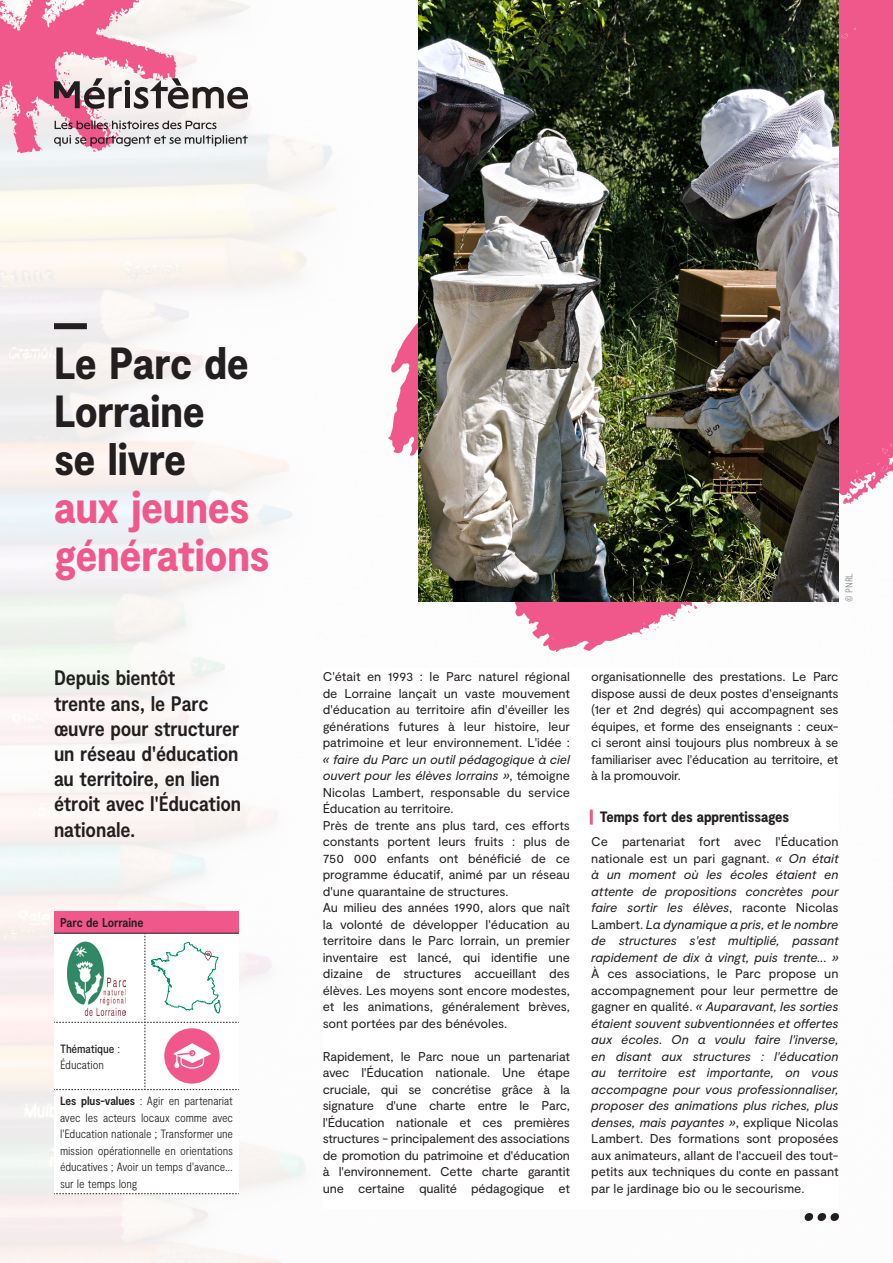
<style>
.page{position:relative;width:893px;height:1263px;background:#fff}
.page>*{position:absolute;margin:0;border:0;box-sizing:border-box;transform-origin:0 0}
.titre{font:900 condensed 45px/48px "Moderat";letter-spacing:-.01em;color:#231f20}
.Chapeau{font:700 condensed 21px/25.2px "Moderat";letter-spacing:-.01em;color:#231f20}
.Intertitre{font:900 condensed 15px "Moderat";letter-spacing:-.01em;color:#231f20}
.COURANT_OK{font:12.75px/16.5px "Moderat";letter-spacing:-.01em;color:#231f20;text-align:justify}
.COURANT_OK-2{font:italic 12.75px/16.5px "Moderat";letter-spacing:-.005em;color:#231f20;text-align:justify}
.Infographie_souligné{font:700 condensed 12.75px "Moderat";letter-spacing:-.01em;color:#231f20}
.courant_tableau{font:300 condensed 12px/16.5px "Moderat";letter-spacing:-.01em;color:#231f20;text-align:justify}
.Réponse_intw{font:500 condensed 12px/16.5px "Moderat";letter-spacing:-.01em;color:#231f20}
.crédit_photo{font:300 condensed 9.75px "Moderat";color:#808285}
.s1{color:#f0588b}
.s2{font-style:italic}
.s3{font-weight:300}
.s4{font-weight:700}
.s5{font-style:normal}
</style>
<div class="page">
<svg style="left:388px;top:0;width:505px;height:652px"></svg>
<div style="left:54px;top:911px;width:185px;height:22px;background:#f0588b"></div>
<svg style="left:54px;top:1193px;width:185px;height:1px"></svg>
<svg style="left:54px;top:933px;width:185px;height:157px"></svg>
<img style="left:418px;top:0;width:421px;height:602px">
<svg style="left:0;top:0;width:248px;height:155px"></svg>
<svg style="left:805px;top:1213px;width:34px;height:8px"></svg>
<div style="left:54px;top:323px;width:33px;height:6px;background:#231f20"></div>
<hr style="left:590px;top:810px;width:3px;height:15px;background:#f0588b">
<p class="titre" style="left:54px;top:342px;width:217px">Le Parc de<br>Lorraine<br>se livre<br><span class="s1">aux jeunes générations</span></p>
<p class="crédit_photo" style="left:843px;top:602px;width:30px;rotate:-90deg">© PNRL</p>
<p class="Chapeau" style="left:54px;top:666px;width:189px">Depuis bientôt<br>trente ans, le Parc œuvre pour structurer un réseau d'éducation au territoire, en lien étroit avec l'Éducation nationale.</p>
<p class="COURANT_OK" style="left:323px;top:669px;width:249px">C'était en 1993 : le Parc naturel régional de Lorraine lançait un vaste mouvement d'éducation au territoire afin d'éveiller les générations futures à leur histoire, leur patrimoine et leur environnement. L'idée : <span class="s2">« faire du Parc un outil pédagogique à ciel ouvert pour les élèves lorrains »</span>, témoigne Nicolas Lambert, responsable du service Éducation au territoire.</p>
<p class="COURANT_OK" style="left:323px;top:817px;width:249px">Près de trente ans plus tard, ces efforts constants portent leurs fruits : plus de 750 000 enfants ont bénéficié de ce programme éducatif, animé par un réseau d'une quarantaine de structures.</p>
<p class="COURANT_OK" style="left:323px;top:900px;width:249px">Au milieu des années 1990, alors que naît la volonté de développer l'éducation au territoire dans le Parc lorrain, un premier inventaire est lancé, qui identifie une dizaine de structures accueillant des élèves. Les moyens sont encore modestes, et les animations, généralement brèves, sont portées par des bénévoles.</p>
<p class="COURANT_OK" style="left:323px;top:1048px;width:249px">Rapidement, le Parc noue un partenariat avec l'Éducation nationale. Une étape cruciale, qui se concrétise grâce à la signature d'une charte entre le Parc, l'Éducation nationale et ces premières structures - principalement des associations de promotion du patrimoine et d'éducation à l'environnement. Cette charte garantit une certaine qualité pédagogique et</p>
<p class="Infographie_souligné" style="left:60px;top:915px;width:85px">Parc de Lorraine</p>
<p class="Réponse_intw" style="left:60px;top:1040px;width:62px">Thématique <span class="s3">:<br>Éducation</span></p>
<p class="courant_tableau" style="left:60px;top:1093px;width:174px"><span class="s4">Les plus-values</span> : Agir en partenariat avec les acteurs locaux comme avec l'Education nationale ; Transformer une mission opérationnelle en orientations éducatives ; Avoir un temps d'avance... sur le temps long</p>
<p class="COURANT_OK" style="left:591px;top:669px;width:249px">organisationnelle des prestations. Le Parc dispose aussi de deux postes d'enseignants (1er et 2nd degrés) qui accompagnent ses équipes, et forme des enseignants : ceux&shy;ci seront ainsi toujours plus nombreux à se familiariser avec l'éducation au territoire, et à la promouvoir.</p>
<p class="Intertitre" style="left:600px;top:808px;width:191px">Temps fort des apprentissages</p>
<p class="COURANT_OK-2" style="left:591px;top:834px;width:249px"><span class="s5">Ce partenariat fort avec l'Éducation nationale est un pari gagnant.</span> « On était à un moment où les écoles étaient en attente de propositions concrètes pour faire sortir les élèves<span class="s5">, raconte Nicolas Lambert.</span> La dynamique a pris, et le nombre de structures s'est multiplié, passant rapidement de dix à vingt, puis trente... » <span class="s5">À ces associations, le Parc propose un accompagnement pour leur permettre de gagner en qualité.</span> « Auparavant, les sorties étaient souvent subventionnées et offertes aux écoles. On a voulu faire l'inverse, en disant aux structures : l'éducation au territoire est importante, on vous accompagne pour vous professionnaliser, proposer des animations plus riches, plus denses, mais payantes »<span class="s5">, explique Nicolas Lambert. Des formations sont proposées aux animateurs, allant de l'accueil des tout&shy;petits aux techniques du conte en passant par le jardinage bio ou le secourisme.</span></p>
</div>
